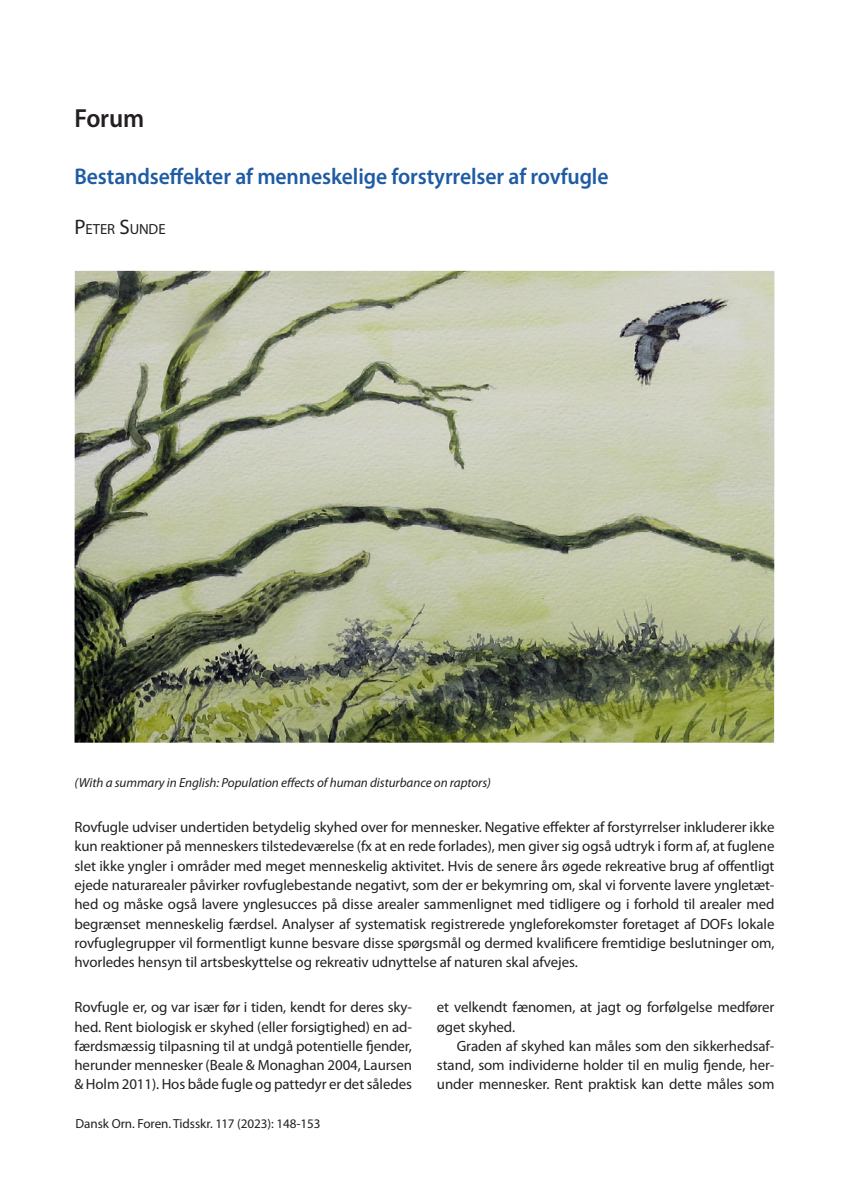
<style>
.page{position:relative;width:844px;height:1191px;background:#fff}
.page>*{position:absolute;margin:0;border:0;box-sizing:border-box;transform-origin:0 0}
.t1{font:600 26.25px "Myriad Pro";letter-spacing:-.005em;color:#231f20;scale:.95 1}
.H1-2{font:600 22.75px "Myriad Pro";letter-spacing:-.005em;color:#1f5ba5;scale:.95 1}
.Body_start{font:14.88px/19.2px "Myriad Pro";letter-spacing:-.005em;color:#231f20;text-align:justify}
.Body{font:14.88px/19.2px "Myriad Pro";letter-spacing:-.005em;color:#231f20;text-align:justify}
.Author{font:14.7px "Myriad Pro";letter-spacing:-.005em;color:#231f20}
.Figur{font:italic 13.12px "Myriad Pro";letter-spacing:-.005em;color:#231f20}
.Figur-2{font:13.12px "Myriad Pro";letter-spacing:-.005em;color:#231f20}
.s1{font-size:21px}
</style>
<div class="page">
<img style="left:74px;top:271px;width:700px;height:471px">
<h1 class="t1" style="left:74px;top:101px;width:75px">Forum</h1>
<p class="H1-2" style="left:74px;top:162px;width:563px">Bestandseffekter af menneskelige forstyrrelser af rovfugle</p>
<p class="Author" style="left:74px;top:220px;width:91px"><span class="s1">P</span>ETER <span class="s1">S</span>UNDE</p>
<p class="Figur" style="left:74px;top:774px;width:418px">(With a summary in English: Population effects of human disturbance on raptors)</p>
<p class="Body_start" style="left:74px;top:817px;width:701px">Rovfugle udviser undertiden betydelig skyhed over for mennesker. Negative effekter af forstyrrelser inkluderer ikke kun reaktioner på menneskers tilstedeværelse (fx at en rede forlades), men giver sig også udtryk i form af, at fuglene slet ikke yngler i områder med meget menneskelig aktivitet. Hvis de senere års øgede rekreative brug af offentligt ejede naturarealer påvirker rovfuglebestande negativt, som der er bekymring om, skal vi forvente lavere yngletæt&shy;hed og måske også lavere ynglesucces på disse arealer sammenlignet med tidligere og i forhold til arealer med begrænset menneskelig færdsel. Analyser af systematisk registrerede yngleforekomster foretaget af DOFs lokale rovfuglegrupper vil formentligt kunne besvare disse spørgsmål og dermed kvalificere fremtidige beslutninger om, hvorledes hensyn til artsbeskyttelse og rekreativ udnyttelse af naturen skal afvejes.</p>
<p class="Body_start" style="left:74px;top:997px;width:339px">Rovfugle er, og var især før i tiden, kendt for deres sky&shy;hed. Rent biologisk er skyhed (eller forsigtighed) en ad&shy;færdsmæssig tilpasning til at undgå potentielle fjender, herunder mennesker (Beale &amp; Monaghan 2004, Laursen &amp; Holm 2011). Hos både fugle og pattedyr er det således</p>
<p class="Body_start" style="left:437px;top:997px;width:339px">et velkendt fænomen, at jagt og forfølgelse medfører øget skyhed.</p>
<p class="Body" style="left:437px;top:1036px;width:339px;text-indent:20px">Graden af skyhed kan måles som den sikkerhedsaf&shy;stand, som individerne holder til en mulig fjende, her&shy;under mennesker. Rent praktisk kan dette måles som</p>
<p class="Figur-2" style="left:76px;top:1116px;width:246px">Dansk Orn. Foren. Tidsskr. 117 (2023): 148-153</p>
</div>
